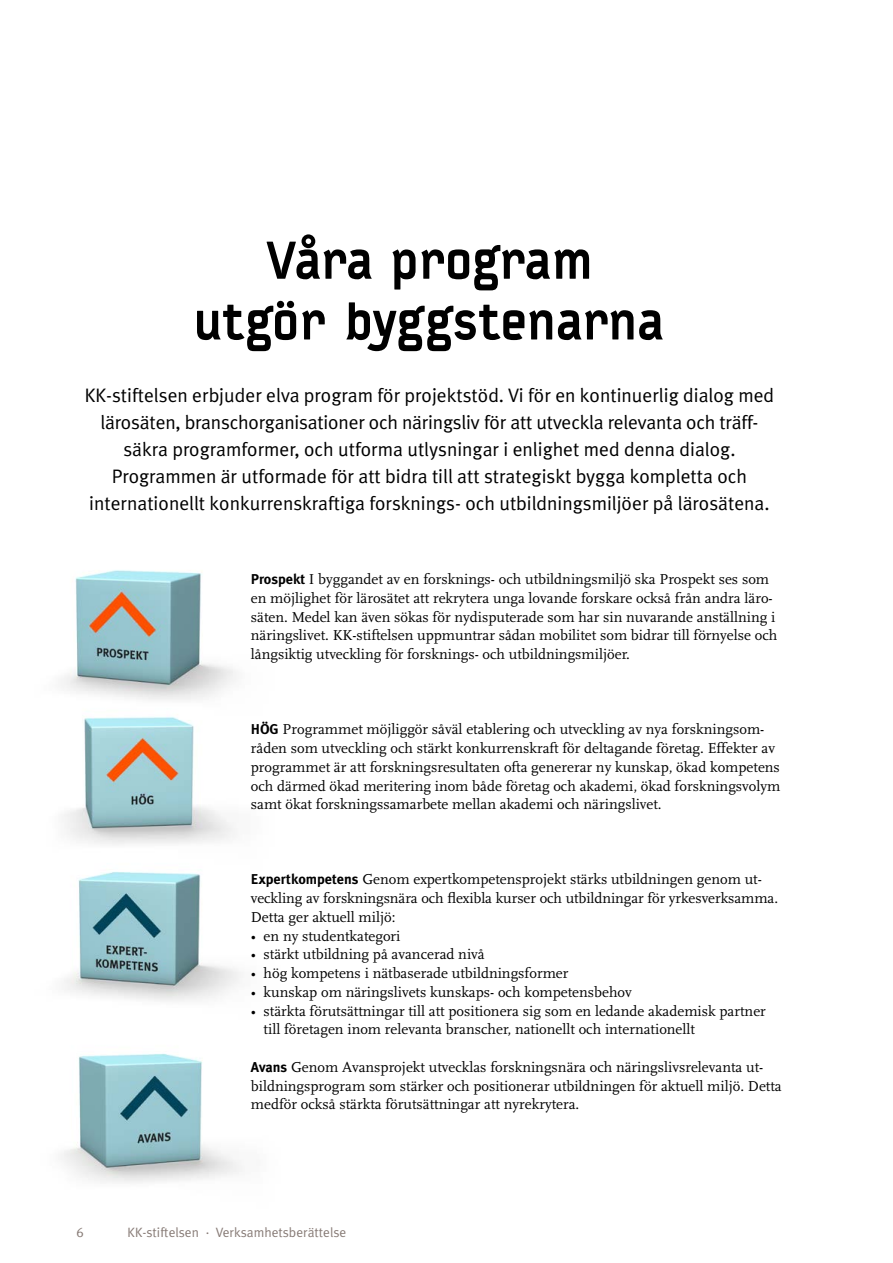
<style>
.page{position:relative;width:893px;height:1263px;background:#fff}
.page>*{position:absolute;margin:0;border:0;box-sizing:border-box;transform-origin:0 0}
.t1{font:900 51px/60.8px "Typestar";letter-spacing:-.02em;color:#000;text-align:center}
.t2{font:19.5px/27px "Meta Plus Normal";color:#000;text-align:center}
.t3{font:15px/18.8px "Scala";color:#000}
.t4{font:13.5px "Meta Plus Normal";color:#877b76}
.t5{font:13.5px "Meta Plus Normal Caps";color:#877b76}
.s1{font-family:"Meta Plus";font-weight:700;font-size:14.25px}
</style>
<div class="page">
<img style="left:61px;top:570px;width:175px;height:128px">
<img style="left:64px;top:698px;width:171px;height:147px">
<img style="left:64px;top:871px;width:177px;height:130px">
<img style="left:61px;top:1053px;width:181px;height:130px">
<h1 class="t1" style="left:194px;top:230px;width:473px">Våra program utgör byggstenarna</h1>
<p class="t2" style="left:85px;top:382px;width:691px">KK-stiftelsen erbjuder elva program för projektstöd. Vi för en kontinuerlig dialog med lärosäten, branschorganisationer och näringsliv för att utveckla relevanta och träff&shy;säkra programformer, och utforma utlysningar i enlighet med denna dialog.<br>Programmen är utformade för att bidra till att strategiskt bygga kompletta och internationellt konkurrenskraftiga forsknings- och utbildningsmiljöer på lärosätena.</p>
<p class="t3" style="left:251px;top:570px;width:528px"><span class="s1">Prospekt</span> I byggandet av en forsknings- och utbildningsmiljö ska Prospekt ses som en möjlighet för lärosätet att rekrytera unga lovande forskare också från andra läro&shy;säten. Medel kan även sökas för nydisputerade som har sin nuvarande anställning i näringslivet. KK-stiftelsen uppmuntrar sådan mobilitet som bidrar till förnyelse och långsiktig utveckling för forsknings- och utbildningsmiljöer.</p>
<p class="t3" style="left:251px;top:720px;width:531px"><span class="s1">HÖG</span> Programmet möjliggör såväl etablering och utveckling av nya forskningsom&shy;råden som utveckling och stärkt konkurrenskraft för deltagande företag. Effekter av programmet är att forskningsresultaten ofta genererar ny kunskap, ökad kompetens och därmed ökad meritering inom både företag och akademi, ökad forskningsvolym samt ökat forskningssamarbete mellan akademi och näringslivet.</p>
<p class="t3" style="left:251px;top:870px;width:529px"><span class="s1">Expertkompetens</span> Genom expertkompetensprojekt stärks utbildningen genom ut&shy;veckling av forskningsnära och flexibla kurser och utbildningar för yrkesverksamma.<br>Detta ger aktuell miljö:</p>
<p class="t3" style="left:251px;top:926px;width:151px">• en ny studentkategori</p>
<p class="t3" style="left:251px;top:945px;width:235px">• stärkt utbildning på avancerad nivå</p>
<p class="t3" style="left:251px;top:964px;width:319px">• hög kompetens i nätbaserade utbildningsformer</p>
<p class="t3" style="left:251px;top:983px;width:382px">• kunskap om näringslivets kunskaps- och kompetensbehov</p>
<p class="t3" style="left:264px;top:1001px;width:504px;text-indent:-13px">• stärkta förutsättningar till att positionera sig som en ledande akademisk partner till företagen inom relevanta branscher, nationellt och internationellt</p>
<p class="t3" style="left:251px;top:1058px;width:532px"><span class="s1">Avans</span> Genom Avansprojekt utvecklas forskningsnära och näringslivsrelevanta ut&shy;bildningsprogram som stärker och positionerar utbildningen för aktuell miljö. Detta medför också stärkta förutsättningar att nyrekrytera.</p>
<p class="t5" style="left:77px;top:1225px;width:9px">6</p>
<p class="t4" style="left:128px;top:1225px;width:220px">KK-stiftelsen · Verksamhetsberättelse</p>
</div>
